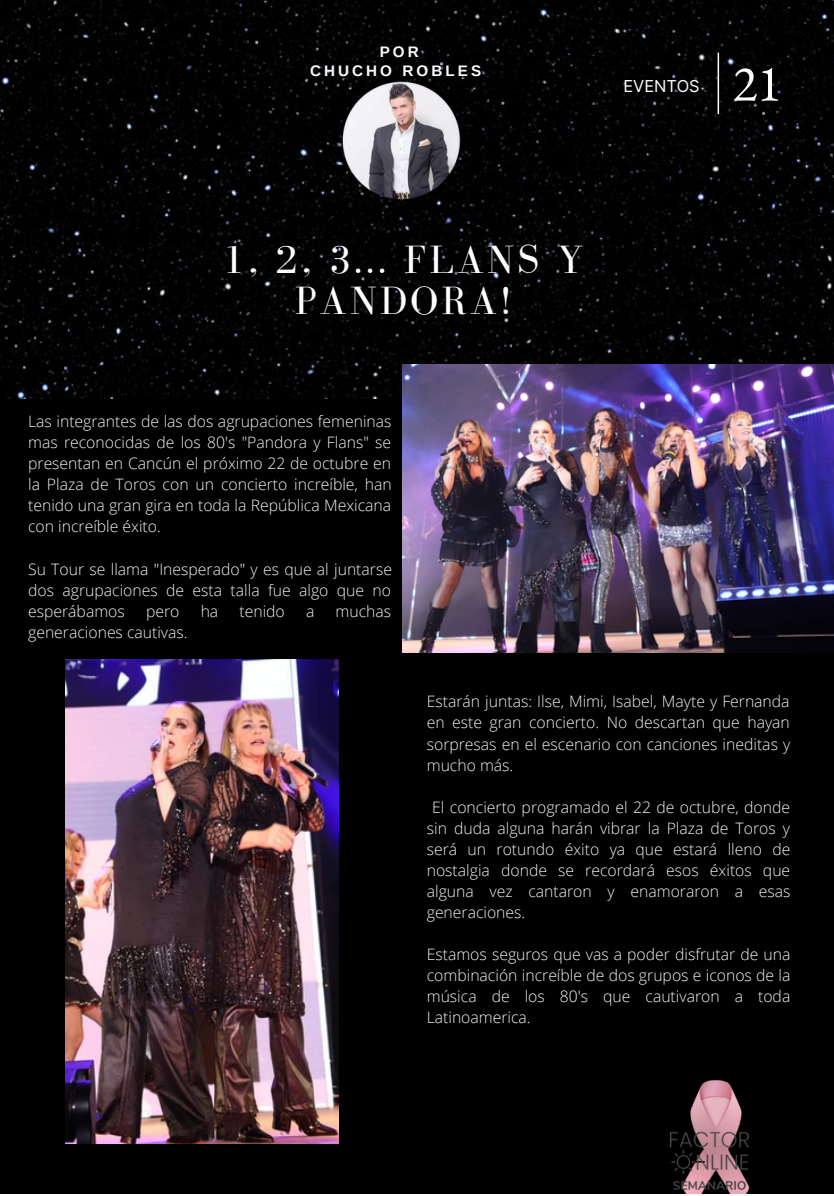
<style>
.page{position:relative;width:834px;height:1196px;background:#fff}
.page>*{position:absolute;margin:0;border:0;box-sizing:border-box;transform-origin:0 0}
.t1{font:51.2px "EB Garamond";color:#fff}
.t2{font:40.6px/40.4px "Bodoni FLF";letter-spacing:.08em;color:#fff;text-align:center}
.t3{font:16.4px "Inter";letter-spacing:-.005em;color:#fff}
.t4{font:300 15.8px/21px "Open Sans";color:#f5f5f5;text-align:justify}
.t5{font:700 15.2px/19px "Arimo";letter-spacing:.2em;color:#fbfbff;text-align:center}
</style>
<div class="page">
<div style="left:0;top:0;width:834px;height:1193px;background:#000"></div>
<img style="left:0;top:0;width:834px;height:398px">
<hr style="left:717px;top:53px;width:2px;height:61px;background:#fff">
<img style="left:692px;top:1080px;width:48px;height:25px">
<img style="left:670px;top:1105px;width:80px;height:88px">
<img style="left:338px;top:77px;width:129px;height:128px">
<img style="left:65px;top:659px;width:273px;height:484px">
<img style="left:403px;top:365px;width:431px;height:287px">
<p class="t5" style="left:310px;top:43px;width:173px">POR<br>CHUCHO ROBLES</p>
<p class="t3" style="left:623px;top:76px;width:78px">EVENTOS</p>
<h1 class="t1" style="left:732px;top:49px;width:50px">21</h1>
<h2 class="t2" style="left:222px;top:239px;width:362px">1, 2, 3... FLANS Y<br>PANDORA!</h2>
<p class="t4" style="left:28px;top:411px;width:365px">Las integrantes de las dos agrupaciones femeninas mas reconocidas de los 80's "Pandora y Flans" se presentan en Cancún el próximo 22 de octubre en la Plaza de Toros con un concierto increíble, han tenido una gran gira en toda la República Mexicana con increíble éxito.</p>
<p class="t4" style="left:28px;top:558px;width:365px">Su Tour se llama "Inesperado" y es que al juntarse dos agrupaciones de esta talla fue algo que no esperábamos</p>
<p class="t4" style="left:146px;top:600px;width:35px">pero</p>
<p class="t4" style="left:201px;top:600px;width:19px">ha</p>
<p class="t4" style="left:239px;top:600px;width:47px">tenido</p>
<p class="t4" style="left:306px;top:600px;width:10px">a</p>
<p class="t4" style="left:336px;top:600px;width:57px">muchas</p>
<p class="t4" style="left:28px;top:621px;width:161px">generaciones cautivas.</p>
<p class="t4" style="left:427px;top:691px;width:365px">Estarán juntas: Ilse, Mimi, Isabel, Mayte y Fernanda en este gran concierto. No descartan que hayan sorpresas en el escenario con canciones ineditas y mucho más.</p>
<p class="t4" style="left:427px;top:796px;width:365px;text-indent:5px">El concierto programado el 22 de octubre, donde sin duda alguna harán vibrar la Plaza de Toros y será un rotundo éxito ya que estará lleno de nostalgia donde se recordará esos éxitos que alguna vez cantaron y enamoraron a esas generaciones.</p>
<p class="t4" style="left:427px;top:943px;width:365px">Estamos seguros que vas a poder disfrutar de una combinación increíble de dos grupos e iconos de la música de los 80's que cautivaron a toda Latinoamerica.</p>
</div>
